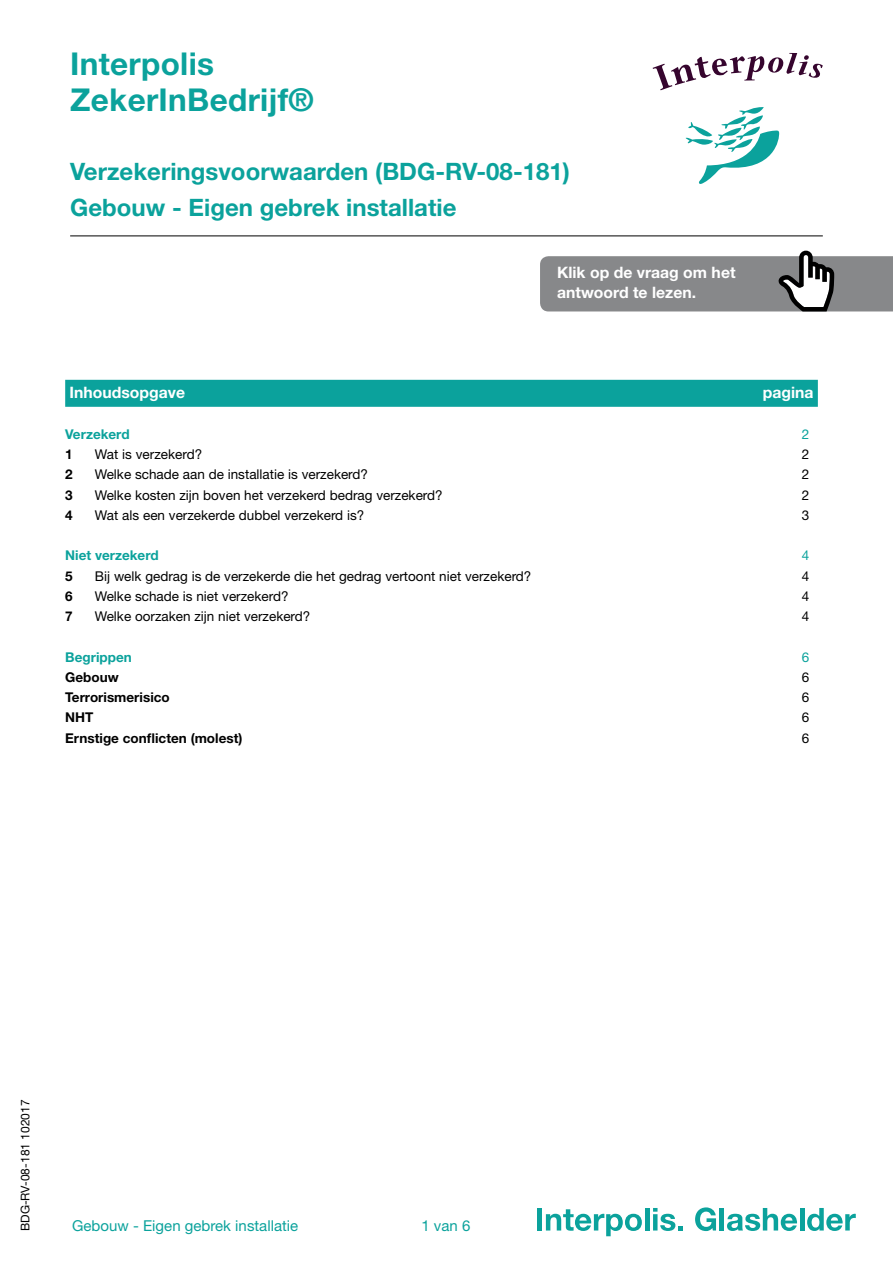
<style>
.page{position:relative;width:893px;height:1263px;background:#fff}
.page>*{position:absolute;margin:0;border:0;box-sizing:border-box;transform-origin:0 0}
.t1{font:700 31.5px/36px "Helvetica Neue LT Std";letter-spacing:.01em;color:#0ba29c}
.t2{font:700 24px/36px "Helvetica Neue LT Std";color:#0ba29c}
.t3{font:700 15.75px/20.2px "Helvetica Neue LT Std";color:#fff}
.t4{font:15px "Helvetica Neue LT Std";color:#0ba29c}
.t5{font:13.5px "Helvetica Neue LT Std";color:#000}
.t6{font:700 13.5px "Helvetica Neue LT Std";color:#000}
.t7{font:700 13.5px "Helvetica Neue LT Std";color:#0ba29c}
.t8{font:13.5px "Helvetica Neue LT Std";color:#0ba29c}
.t9{font:12px "Helvetica Neue LT Std";color:#000}
</style>
<div class="page">
<hr style="left:70px;top:236px;width:753px;height:1px;background:#000">
<div style="left:537px;top:1208px;width:5px;height:22px;background:#0ba29c"></div>
<svg style="left:546px;top:1209px;width:96px;height:27px"></svg>
<hr style="left:645px;top:1208px;width:4px;height:22px;background:#0ba29c">
<svg style="left:653px;top:1208px;width:30px;height:23px"></svg>
<svg style="left:695px;top:1207px;width:21px;height:24px"></svg>
<hr style="left:720px;top:1208px;width:4px;height:22px;background:#0ba29c">
<svg style="left:727px;top:1208px;width:70px;height:23px"></svg>
<hr style="left:800px;top:1208px;width:4px;height:22px;background:#0ba29c">
<svg style="left:807px;top:1208px;width:49px;height:23px"></svg>
<svg style="left:540px;top:251px;width:353px;height:60px;background:#909193"></svg>
<div style="left:65px;top:380px;width:753px;height:27px;background:#0ba29c"></div>
<svg style="left:653px;top:53px;width:170px;height:37px"></svg>
<svg style="left:685px;top:107px;width:95px;height:77px"></svg>
<h1 class="t1" style="left:70px;top:46px;width:245px">Interpolis<br>ZekerInBedrijf®</h1>
<h2 class="t2" style="left:70px;top:153px;width:501px">Verzekeringsvoorwaarden (BDG-RV-08-181)<br>Gebouw - Eigen gebrek installatie</h2>
<p class="t3" style="left:557px;top:262px;width:180px">Klik op de vraag om het antwoord te lezen.</p>
<p class="t3" style="left:69px;top:382px;width:117px">Inhoudsopgave</p>
<p class="t3" style="left:763px;top:382px;width:52px">pagina</p>
<p class="t7" style="left:65px;top:426px;width:66px">Verzekerd</p>
<p class="t8" style="left:802px;top:426px;width:9px">2</p>
<p class="t6" style="left:65px;top:446px;width:9px">1</p>
<p class="t5" style="left:95px;top:446px;width:109px">Wat is verzekerd?</p>
<p class="t5" style="left:802px;top:446px;width:9px">2</p>
<p class="t6" style="left:65px;top:466px;width:9px">2</p>
<p class="t5" style="left:95px;top:466px;width:275px">Welke schade aan de installatie is verzekerd?</p>
<p class="t5" style="left:802px;top:466px;width:9px">2</p>
<p class="t6" style="left:65px;top:486px;width:9px">3</p>
<p class="t5" style="left:95px;top:487px;width:349px">Welke kosten zijn boven het verzekerd bedrag verzekerd?</p>
<p class="t5" style="left:802px;top:487px;width:9px">2</p>
<p class="t6" style="left:65px;top:507px;width:9px">4</p>
<p class="t5" style="left:95px;top:507px;width:271px">Wat als een verzekerde dubbel verzekerd is?</p>
<p class="t5" style="left:802px;top:507px;width:9px">3</p>
<p class="t7" style="left:65px;top:547px;width:95px">Niet verzekerd</p>
<p class="t8" style="left:802px;top:547px;width:9px">4</p>
<p class="t6" style="left:65px;top:567px;width:9px">5</p>
<p class="t5" style="left:95px;top:568px;width:438px">Bij welk gedrag is de verzekerde die het gedrag vertoont niet verzekerd?</p>
<p class="t5" style="left:802px;top:568px;width:9px">4</p>
<p class="t6" style="left:65px;top:588px;width:9px">6</p>
<p class="t5" style="left:95px;top:588px;width:195px">Welke schade is niet verzekerd?</p>
<p class="t5" style="left:802px;top:588px;width:9px">4</p>
<p class="t6" style="left:65px;top:608px;width:9px">7</p>
<p class="t5" style="left:95px;top:608px;width:217px">Welke oorzaken zijn niet verzekerd?</p>
<p class="t5" style="left:802px;top:608px;width:9px">4</p>
<p class="t7" style="left:65px;top:648px;width:68px">Begrippen</p>
<p class="t8" style="left:802px;top:649px;width:9px">6</p>
<p class="t6" style="left:65px;top:669px;width:55px">Gebouw</p>
<p class="t5" style="left:802px;top:669px;width:9px">6</p>
<p class="t6" style="left:65px;top:689px;width:106px">Terrorismerisico</p>
<p class="t5" style="left:802px;top:689px;width:9px">6</p>
<p class="t6" style="left:65px;top:709px;width:30px">NHT</p>
<p class="t5" style="left:802px;top:709px;width:9px">6</p>
<p class="t6" style="left:65px;top:729px;width:179px">Ernstige conflicten (molest)</p>
<p class="t5" style="left:802px;top:730px;width:9px">6</p>
<p class="t9" style="left:18px;top:1231px;width:133px;rotate:-90deg">BDG-RV-08-181 102017</p>
<p class="t4" style="left:72px;top:1216px;width:228px">Gebouw - Eigen gebrek installatie</p>
<p class="t4" style="left:421px;top:1217px;width:51px">1 van 6</p>
</div>
